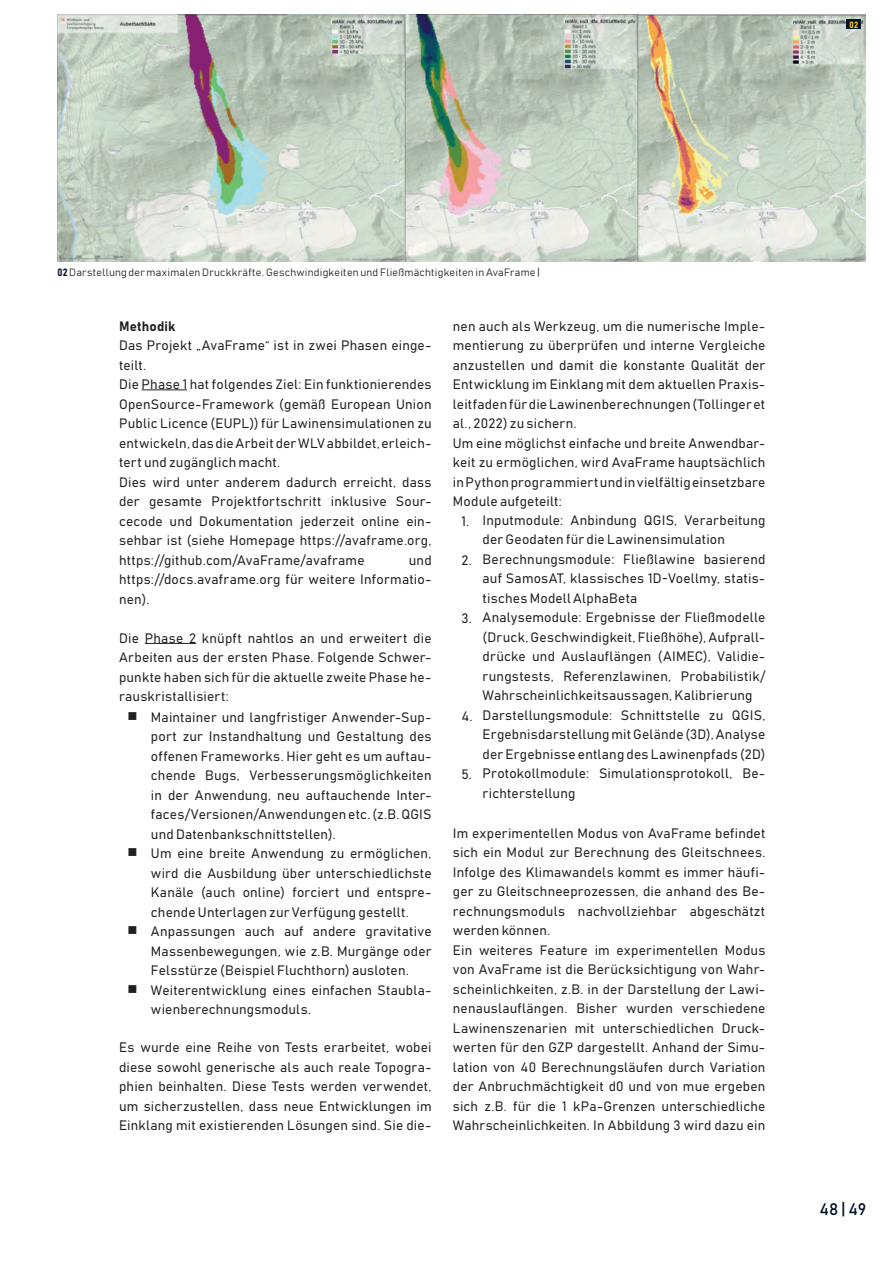
<style>
.page{position:relative;width:893px;height:1263px;background:#fff}
.page>*{position:absolute;margin:0;border:0;box-sizing:border-box;transform-origin:0 0}
.t1{font:16.5px "Bahnschrift";color:#001227}
.t2{font:13.5px/19.5px "Bahnschrift";letter-spacing:.015em;color:#231f20}
.t3{font:13.5px "Wingdings";color:#231f20}
.t4{font:10.5px "Bahnschrift";letter-spacing:.025em;color:#231f20}
.t5{font:9px "Bahnschrift";color:#feca0a}
.s1{color:#001227}
</style>
<div class="page">
<img style="left:57px;top:15px;width:808px;height:247px">
<div style="left:847px;top:19px;width:14px;height:10px;background:#001227"></div>
<hr style="left:142px;top:390px;width:45px;height:1px;background:#231f20">
<hr style="left:145px;top:643px;width:51px;height:1px;background:#231f20">
<p class="t5" style="left:849px;top:19px;width:10px">02</p>
<p class="t4" style="left:57px;top:265px;width:484px"><span class="s1">02</span>Darstellung der maximalen Druckkräfte, Geschwindigkeiten und Fließmächtigkeiten in AvaFrame <span class="s1">|</span></p>
<p class="t2" style="left:119px;top:316px;width:314px">Methodik<br>Das Projekt „AvaFrame“ ist in zwei Phasen einge&shy;teilt.<br>Die Phase 1 hat folgendes Ziel: Ein funktionierendes OpenSource-Framework (gemäß European Union Public Licence (EUPL)) für Lawinensimulationen zu entwickeln, das die Arbeit der WLV abbildet, erleich&shy;tert und zugänglich macht.<br>Dies wird unter anderem dadurch erreicht, dass der gesamte Projektfortschritt inklusive Sour&shy;cecode und Dokumentation jederzeit online ein&shy;sehbar ist (siehe Homepage https://avaframe.org, https://github.com/AvaFrame/avaframe</p>
<p class="t2" style="left:119px;top:550px;width:314px;text-align:justify;text-indent:290px">und https://docs.avaframe.org für weitere Informatio&shy;nen).</p>
<p class="t2" style="left:119px;top:628px;width:314px;text-align:justify">Die Phase 2 knüpft nahtlos an und erweitert die Arbeiten aus der ersten Phase. Folgende Schwer&shy;punkte haben sich für die aktuelle zweite Phase he&shy;rauskristallisiert:</p>
<p class="t3" style="left:128px;top:708px;width:12px">■</p>
<p class="t2" style="left:151px;top:707px;width:282px">Maintainer und langfristiger Anwender-Sup&shy;port zur Instandhaltung und Gestaltung des offenen Frameworks. Hier geht es um auftau&shy;chende Bugs, Verbesserungsmöglichkeiten in der Anwendung, neu auftauchende Inter&shy;faces/Versionen/Anwendungen etc. (z.B. QGIS und Datenbankschnittstellen).<br>Um eine breite Anwendung zu ermöglichen, wird die Ausbildung über unterschiedlichste Kanäle (auch online) forciert und entspre&shy;chende Unterlagen zur Verfügung gestellt.<br>Anpassungen auch auf andere gravitative Massenbewegungen, wie z.B. Murgänge oder Felsstürze (Beispiel Fluchthorn) ausloten.<br>Weiterentwicklung eines einfachen Staubla&shy;wienberechnungsmoduls.</p>
<p class="t3" style="left:128px;top:845px;width:12px">■</p>
<p class="t3" style="left:128px;top:923px;width:12px">■</p>
<p class="t3" style="left:128px;top:981px;width:12px">■</p>
<p class="t2" style="left:119px;top:1037px;width:314px;text-align:justify">Es wurde eine Reihe von Tests erarbeitet, wobei diese sowohl generische als auch reale Topogra&shy;phien beinhalten. Diese Tests werden verwendet, um sicherzustellen, dass neue Entwicklungen im Einklang mit existierenden Lösungen sind. Sie die-</p>
<p class="t2" style="left:453px;top:316px;width:314px">nen auch als Werkzeug, um die numerische Imple-</p>
<p class="t2" style="left:453px;top:335px;width:314px">mentierung zu überprüfen und interne Vergleiche</p>
<p class="t2" style="left:453px;top:355px;width:314px">anzustellen und damit die konstante Qualität der</p>
<p class="t2" style="left:453px;top:374px;width:314px">Entwicklung im Einklang mit dem aktuellen Praxis-</p>
<p class="t2" style="left:453px;top:394px;width:314px">leitfaden für die Lawinenberechnungen (Tollinger et</p>
<p class="t2" style="left:453px;top:413px;width:125px">al., 2022) zu sichern.</p>
<p class="t2" style="left:453px;top:433px;width:314px">Um eine möglichst einfache und breite Anwendbar-</p>
<p class="t2" style="left:453px;top:452px;width:314px">keit zu ermöglichen, wird AvaFrame hauptsächlich</p>
<p class="t2" style="left:453px;top:472px;width:314px">in Python programmiert und in vielfältig einsetzbare</p>
<p class="t2" style="left:453px;top:491px;width:111px">Module aufgeteilt:</p>
<p class="t2" style="left:461px;top:511px;width:9px">1.</p>
<p class="t2" style="left:461px;top:550px;width:12px">2.</p>
<p class="t2" style="left:483px;top:510px;width:284px">Inputmodule: Anbindung QGIS, Verarbeitung der Geodaten für die Lawinensimulation Berechnungsmodule: Fließlawine basierend auf SamosAT, klassisches 1D-Voellmy, statis&shy;tisches Modell AlphaBeta<br>Analysemodule: Ergebnisse der Fließmodelle (Druck, Geschwindigkeit, Fließhöhe), Aufprall&shy;drücke und Auslauflängen (AIMEC), Validie&shy;rungstests, Referenzlawinen, Probabilistik/ Wahrscheinlichkeitsaussagen, Kalibrierung Darstellungsmodule: Schnittstelle zu QGIS, Ergebnisdarstellung mit Gelände (3D), Analyse der Ergebnisse entlang des Lawinenpfads (2D)<br>Protokollmodule: Simulationsprotokoll, Be&shy;richterstellung</p>
<p class="t2" style="left:461px;top:608px;width:12px">3.</p>
<p class="t2" style="left:461px;top:706px;width:13px">4.</p>
<p class="t2" style="left:461px;top:764px;width:12px">5.</p>
<p class="t2" style="left:453px;top:823px;width:314px">Im experimentellen Modus von AvaFrame befindet sich ein Modul zur Berechnung des Gleitschnees.<br>Infolge des Klimawandels kommt es immer häufi&shy;ger zu Gleitschneeprozessen, die anhand des Be&shy;rechnungsmoduls nachvollziehbar abgeschätzt werden können.<br>Ein weiteres Feature im experimentellen Modus von AvaFrame ist die Berücksichtigung von Wahr&shy;scheinlichkeiten, z.B. in der Darstellung der Lawi&shy;nenauslauflängen. Bisher wurden verschiedene Lawinenszenarien mit unterschiedlichen Druck&shy;werten für den GZP dargestellt. Anhand der Simu&shy;lation von 40 Berechnungsläufen durch Variation der Anbruchmächtigkeit d0 und von mue ergeben sich z.B. für die 1 kPa-Grenzen unterschiedliche Wahrscheinlichkeiten. In Abbildung 3 wird dazu ein</p>
<p class="t1" style="left:819px;top:1199px;width:48px">48 | 49</p>
</div>
